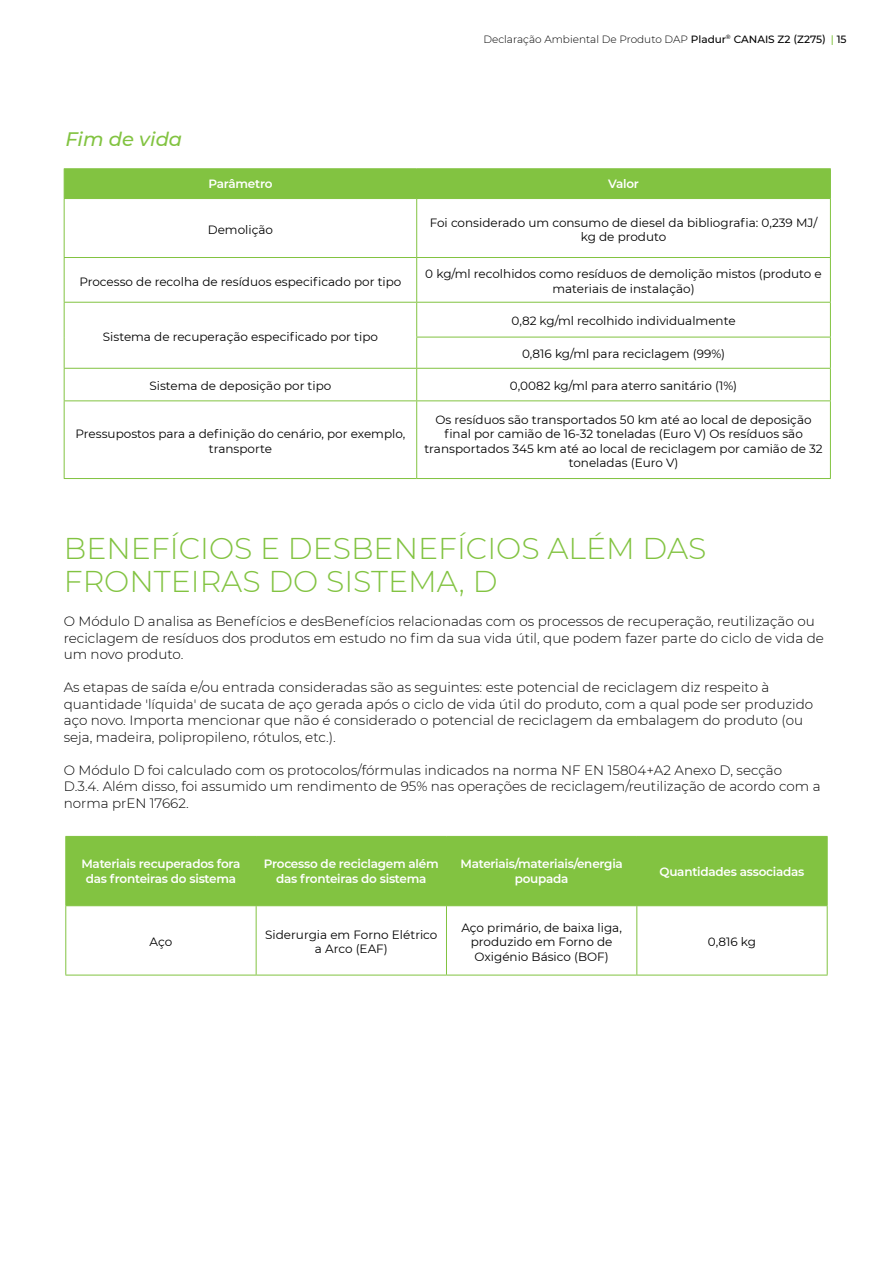
<style>
.page{position:relative;width:893px;height:1263px;background:#fff}
.page>*{position:absolute;margin:0;border:0;box-sizing:border-box;transform-origin:0 0}
.t1{font:300 30px/33px "Montserrat";color:#82c341}
.t2{font:italic 500 19.5px "Montserrat";color:#82c341}
.t3{font:300 13.5px/16.5px "Montserrat";color:#000}
.t4{font:12px/14.4px "Montserrat";color:#000;text-align:center}
.t5{font:600 12px/14.4px "Montserrat";letter-spacing:-.02em;color:#fff;text-align:center}
.t6{font:300 10.5px "Montserrat";color:#000}
.s1{font-weight:500}
.s2{font-weight:500;color:#82c341}
</style>
<div class="page">
<hr style="left:64px;top:257px;width:353px;height:1px;background:#82c341">
<hr style="left:417px;top:257px;width:414px;height:1px;background:#82c341">
<hr style="left:64px;top:302px;width:353px;height:1px;background:#82c341">
<hr style="left:417px;top:302px;width:414px;height:1px;background:#82c341">
<hr style="left:416px;top:337px;width:415px;height:1px;background:#82c341">
<hr style="left:64px;top:368px;width:353px;height:1px;background:#82c341">
<hr style="left:417px;top:368px;width:414px;height:1px;background:#82c341">
<hr style="left:64px;top:400px;width:353px;height:1px;background:#82c341">
<hr style="left:417px;top:400px;width:414px;height:1px;background:#82c341">
<hr style="left:64px;top:478px;width:353px;height:1px;background:#82c341">
<hr style="left:417px;top:478px;width:414px;height:1px;background:#82c341">
<hr style="left:64px;top:168px;width:353px;height:1px;background:#82c341">
<hr style="left:417px;top:168px;width:414px;height:1px;background:#82c341">
<div style="left:64px;top:169px;width:767px;height:30px;background:#82c341"></div>
<hr style="left:64px;top:199px;width:1px;height:58px;background:#82c341">
<hr style="left:416px;top:199px;width:1px;height:58px;background:#82c341">
<hr style="left:830px;top:199px;width:1px;height:58px;background:#82c341">
<hr style="left:64px;top:258px;width:1px;height:44px;background:#82c341">
<hr style="left:416px;top:258px;width:1px;height:44px;background:#82c341">
<hr style="left:830px;top:258px;width:1px;height:44px;background:#82c341">
<hr style="left:64px;top:303px;width:1px;height:34px;background:#82c341">
<hr style="left:416px;top:303px;width:1px;height:34px;background:#82c341">
<hr style="left:830px;top:303px;width:1px;height:34px;background:#82c341">
<hr style="left:64px;top:337px;width:1px;height:31px;background:#82c341">
<hr style="left:416px;top:337px;width:1px;height:31px;background:#82c341">
<hr style="left:830px;top:337px;width:1px;height:31px;background:#82c341">
<hr style="left:64px;top:369px;width:1px;height:31px;background:#82c341">
<hr style="left:416px;top:369px;width:1px;height:31px;background:#82c341">
<hr style="left:830px;top:369px;width:1px;height:31px;background:#82c341">
<hr style="left:64px;top:401px;width:1px;height:77px;background:#82c341">
<hr style="left:416px;top:401px;width:1px;height:77px;background:#82c341">
<hr style="left:830px;top:401px;width:1px;height:77px;background:#82c341">
<div style="left:66px;top:837px;width:761px;height:68px;background:#82c341"></div>
<hr style="left:65px;top:905px;width:191px;height:1px;background:#82c341">
<hr style="left:256px;top:905px;width:190px;height:1px;background:#82c341">
<hr style="left:446px;top:905px;width:191px;height:1px;background:#82c341">
<hr style="left:637px;top:905px;width:191px;height:1px;background:#82c341">
<hr style="left:65px;top:975px;width:191px;height:1px;background:#82c341">
<hr style="left:256px;top:975px;width:190px;height:1px;background:#82c341">
<hr style="left:446px;top:975px;width:191px;height:1px;background:#82c341">
<hr style="left:637px;top:975px;width:191px;height:1px;background:#82c341">
<hr style="left:65px;top:836px;width:191px;height:1px;background:#82c341">
<hr style="left:65px;top:837px;width:1px;height:68px;background:#82c341">
<hr style="left:256px;top:836px;width:190px;height:1px;background:#82c341">
<hr style="left:256px;top:837px;width:1px;height:68px;background:#82c341">
<hr style="left:446px;top:836px;width:191px;height:1px;background:#82c341">
<hr style="left:446px;top:837px;width:1px;height:68px;background:#82c341">
<hr style="left:637px;top:836px;width:191px;height:1px;background:#82c341">
<hr style="left:636px;top:837px;width:1px;height:68px;background:#82c341">
<hr style="left:827px;top:837px;width:1px;height:68px;background:#82c341">
<hr style="left:65px;top:906px;width:1px;height:69px;background:#82c341">
<hr style="left:256px;top:906px;width:1px;height:69px;background:#82c341">
<hr style="left:446px;top:906px;width:1px;height:69px;background:#82c341">
<hr style="left:636px;top:906px;width:1px;height:69px;background:#82c341">
<hr style="left:827px;top:906px;width:1px;height:69px;background:#82c341">
<h2 class="t2" style="left:65px;top:126px;width:118px">Fim de vida</h2>
<p class="t6" style="left:483px;top:32px;width:365px">Declaração Ambiental De Produto DAP <span class="s1">Pladur</span><sup>®</sup> <span class="s1">CANAIS Z2 (Z275)</span> <span class="s2">|</span> <span class="s1">15</span></p>
<p class="t5" style="left:208px;top:176px;width:66px">Parâmetro</p>
<p class="t5" style="left:608px;top:176px;width:32px">Valor</p>
<p class="t4" style="left:208px;top:222px;width:67px">Demolição</p>
<p class="t4" style="left:430px;top:215px;width:389px">Foi considerado um consumo de diesel da bibliografia: 0,239 MJ/ kg de produto</p>
<p class="t4" style="left:79px;top:274px;width:324px">Processo de recolha de resíduos especificado por tipo</p>
<p class="t4" style="left:425px;top:267px;width:398px">0 kg/ml recolhidos como resíduos de demolição mistos (produto e materiais de instalação)</p>
<p class="t4" style="left:103px;top:329px;width:277px">Sistema de recuperação especificado por tipo</p>
<p class="t4" style="left:511px;top:314px;width:226px">0,82 kg/ml recolhido individualmente</p>
<p class="t4" style="left:522px;top:347px;width:204px">0,816 kg/ml para reciclagem (99%)</p>
<p class="t4" style="left:149px;top:378px;width:183px">Sistema de deposição por tipo</p>
<p class="t4" style="left:510px;top:378px;width:229px">0,0082 kg/ml para aterro sanitário (1%)</p>
<p class="t4" style="left:76px;top:426px;width:331px">Pressupostos para a definição do cenário, por exemplo, transporte</p>
<p class="t4" style="left:424px;top:412px;width:400px">Os resíduos são transportados 50 km até ao local de deposição final por camião de 16-32 toneladas (Euro V) Os resíduos são transportados 345 km até ao local de reciclagem por camião de 32 toneladas (Euro V)</p>
<h1 class="t1" style="left:64px;top:531px;width:644px">BENEFÍCIOS E DESBENEFÍCIOS ALÉM DAS<br>FRONTEIRAS DO SISTEMA, D</h1>
<p class="t3" style="left:64px;top:613px;width:762px">O Módulo D analisa as Benefícios e desBenefícios relacionadas com os processos de recuperação, reutilização ou reciclagem de resíduos dos produtos em estudo no fim da sua vida útil, que podem fazer parte do ciclo de vida de um novo produto.</p>
<p class="t3" style="left:64px;top:679px;width:751px">As etapas de saída e/ou entrada consideradas são as seguintes: este potencial de reciclagem diz respeito à quantidade 'líquida' de sucata de aço gerada após o ciclo de vida útil do produto, com a qual pode ser produzido aço novo. Importa mencionar que não é considerado o potencial de reciclagem da embalagem do produto (ou seja, madeira, polipropileno, rótulos, etc.).</p>
<p class="t3" style="left:64px;top:761px;width:758px">O Módulo D foi calculado com os protocolos/fórmulas indicados na norma NF EN 15804+A2 Anexo D, secção<br>D.3.4. Além disso, foi assumido um rendimento de 95% nas operações de reciclagem/reutilização de acordo com a norma prEN 17662.</p>
<p class="t5" style="left:81px;top:856px;width:161px">Materiais recuperados fora das fronteiras do sistema</p>
<p class="t5" style="left:264px;top:856px;width:176px">Processo de reciclagem além das fronteiras do sistema</p>
<p class="t5" style="left:460px;top:856px;width:164px">Materiais/materiais/energia poupada</p>
<p class="t5" style="left:659px;top:864px;width:146px">Quantidades associadas</p>
<p class="t4" style="left:150px;top:934px;width:24px">Aço</p>
<p class="t4" style="left:265px;top:927px;width:174px">Siderurgia em Forno Elétrico a Arco (EAF)</p>
<p class="t4" style="left:461px;top:920px;width:162px">Aço primário, de baixa liga, produzido em Forno de<br>Oxigénio Básico (BOF)</p>
<p class="t4" style="left:708px;top:934px;width:50px">0,816 kg</p>
</div>
